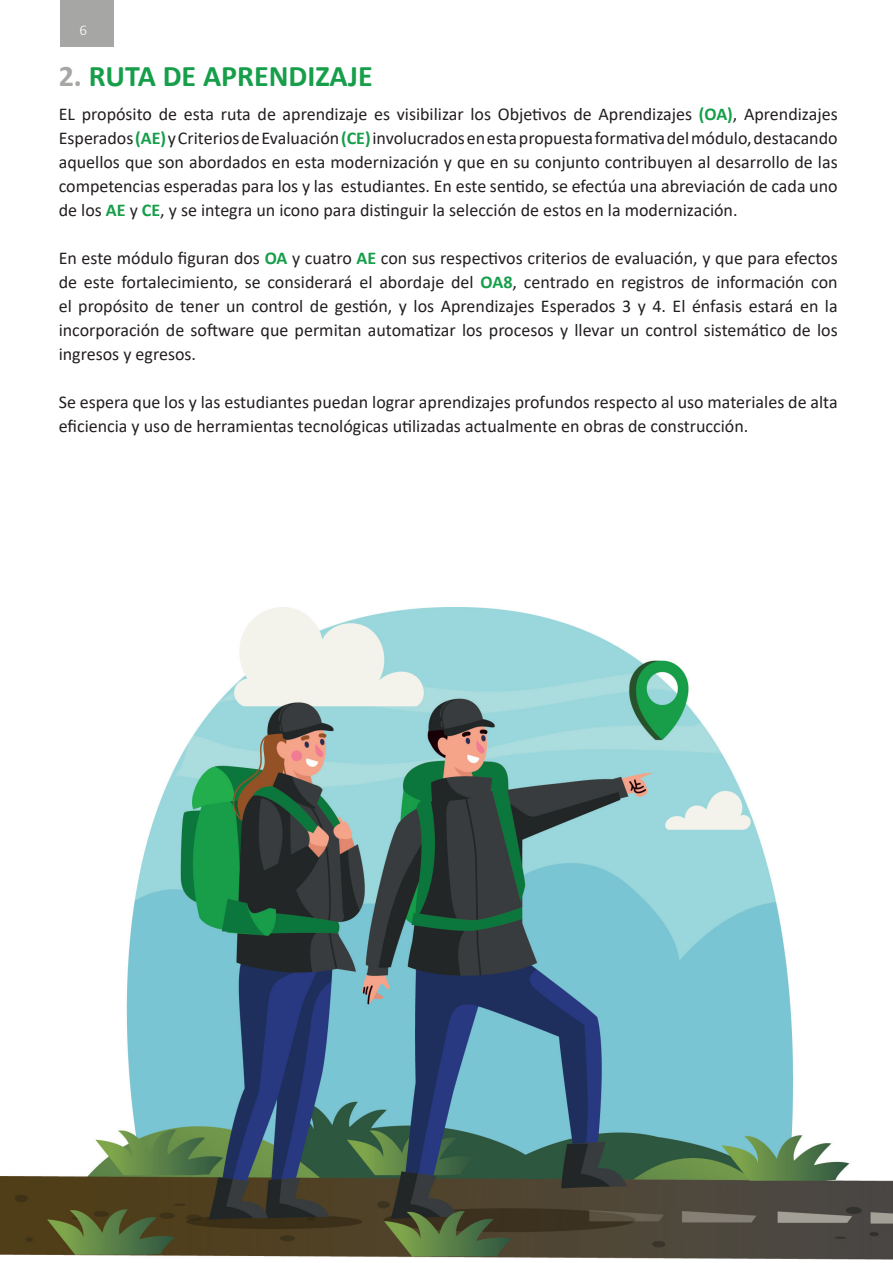
<style>
.page{position:relative;width:893px;height:1263px;background:#fff}
.page>*{position:absolute;margin:0;border:0;box-sizing:border-box;transform-origin:0 0}
.t1{font:700 30px "Calibri";color:#169e4a}
.t2{font:18px/24px "Calibri";color:#231f20;text-align:justify}
.t3{font:300 15px "Calibri";color:#fff}
.s1{color:#a6a6a5}
.s2{font-weight:700;color:#169e4a}
</style>
<div class="page">
<div style="left:60px;top:0;width:53px;height:47px;background:#a6a6a5"></div>
<img style="left:0;top:607px;width:893px;height:652px">
<p class="t3" style="left:80px;top:21px;width:9px">6</p>
<p class="t1" style="left:59px;top:54px;width:315px"><span class="s1">2.</span> RUTA DE APRENDIZAJE</p>
<p class="t2" style="left:59px;top:101px;width:780px">EL propósito de esta ruta de aprendizaje es visibilizar los Objetivos de Aprendizajes <span class="s2">(OA)</span>, Aprendizajes Esperados <span class="s2">(AE)</span> y Criterios de Evaluación <span class="s2">(CE)</span> involucrados en esta propuesta formativa del módulo, destacando aquellos que son abordados en esta modernización y que en su conjunto contribuyen al desarrollo de las competencias esperadas para los y las estudiantes. En este sentido, se efectúa una abreviación de cada uno de los <span class="s2">AE</span> y <span class="s2">CE</span>, y se integra un icono para distinguir la selección de estos en la modernización.</p>
<p class="t2" style="left:59px;top:245px;width:780px">En este módulo figuran dos <span class="s2">OA</span> y cuatro <span class="s2">AE</span> con sus respectivos criterios de evaluación, y que para efectos de este fortalecimiento, se considerará el abordaje del <span class="s2">OA8</span>, centrado en registros de información con el propósito de tener un control de gestión, y los Aprendizajes Esperados 3 y 4. El énfasis estará en la incorporación de software que permitan automatizar los procesos y llevar un control sistemático de los ingresos y egresos.</p>
<p class="t2" style="left:59px;top:389px;width:780px">Se espera que los y las estudiantes puedan lograr aprendizajes profundos respecto al uso materiales de alta eficiencia y uso de herramientas tecnológicas utilizadas actualmente en obras de construcción.</p>
</div>
